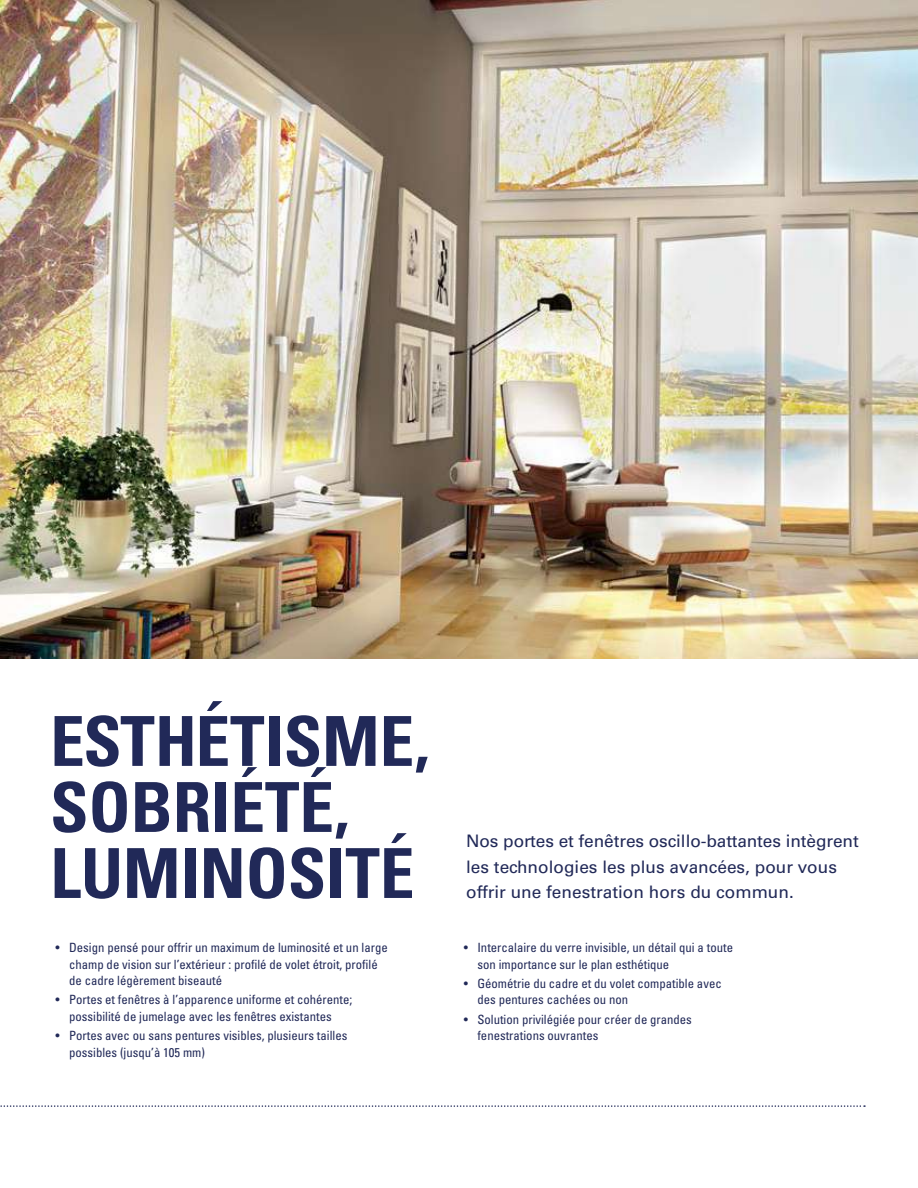
<style>
.page{position:relative;width:918px;height:1188px;background:#fff}
.page>*{position:absolute;margin:0;border:0;box-sizing:border-box;transform-origin:0 0}
.t1{font:700 condensed 69px/66px "Univers";color:#212958}
.t2{font:17.25px/25.5px "Univers";color:#212958}
.t3{font:condensed 12.75px/16.5px "Univers";color:#212958}
</style>
<div class="page">
<img style="left:0;top:0;width:918px;height:658px">
<svg style="left:0;top:1105px;width:865px;height:2px"></svg>
<h1 class="t1" style="left:50px;top:708px;width:381px">ESTHÉTIS ME,<br>SOBRIÉ</h1>
<h1 class="t1" style="left:50px;top:774px;width:359px;text-indent:215px">TÉ,<br>LUMINOSITÉ</h1>
<p class="t3" style="left:69px;top:939px;width:320px;text-indent:-14px">• Design pensé pour offrir un maximum de luminosité et un large champ de vision sur l’extérieur : profilé de volet étroit, profilé de cadre légèrement biseauté</p>
<p class="t3" style="left:56px;top:991px;width:298px;text-align:center">• Portes et fenêtres à l’apparence uniforme et cohérente; possibilité de jumelage avec les fenêtres existantes</p>
<p class="t3" style="left:69px;top:1027px;width:280px;text-indent:-14px">• Portes avec ou sans pentures visibles, plusieurs tailles possibles (jusqu’à 105 mm)</p>
<h2 class="t2" style="left:466px;top:828px;width:394px">Nos portes et fenêtres oscillo-battantes intègrent les technologies les plus avancées, pour vous offrir une fenestration hors du commun.</h2>
<p class="t3" style="left:477px;top:939px;width:257px;text-indent:-14px">• Intercalaire du verre invisible, un détail qui a toute son importance sur le plan esthétique</p>
<p class="t3" style="left:477px;top:975px;width:246px;text-indent:-14px">• Géométrie du cadre et du volet compatible avec des pentures cachées ou non</p>
<p class="t3" style="left:477px;top:1011px;width:216px;text-indent:-14px">• Solution privilégiée pour créer de grandes fenestrations ouvrantes</p>
</div>
